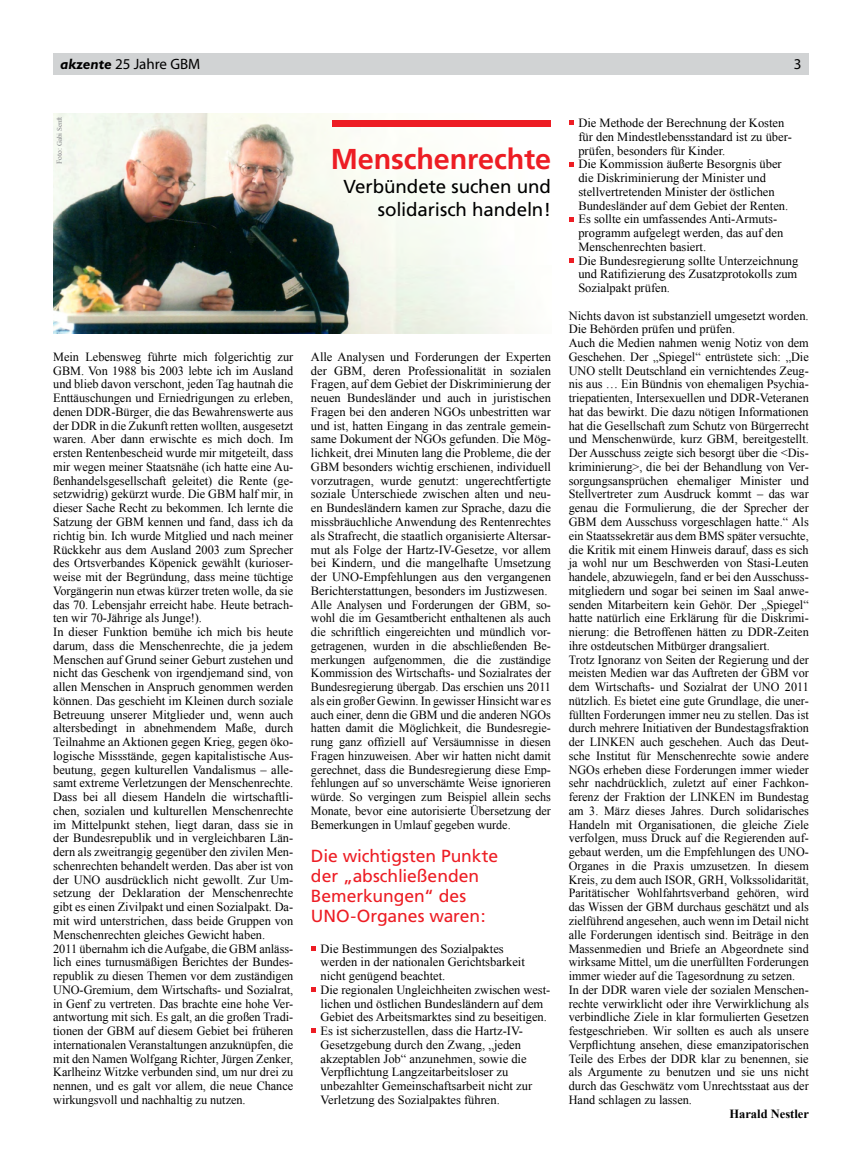
<style>
.page{position:relative;width:862px;height:1170px;background:#fff}
.page>*{position:absolute;margin:0;border:0;box-sizing:border-box;transform-origin:0 0}
.t1{font:700 28.75px "Frutiger CE";letter-spacing:-.005em;color:#ed1d24}
.t2{font:18.75px/23.8px "Frutiger";letter-spacing:-.005em;color:#000;text-align:right}
.t3{font:17.5px/20px "Frutiger";letter-spacing:-.005em;color:#ed1d24}
.t4{font:15px "Myriad";color:#000}
.t5{font:12.5px/13.8px "Times New Roman";color:#000}
.t6{font:700 12.5px "Times New Roman";color:#000}
.t7{font:6.88px "Times New Roman";color:#808285}
.s1{font-family:"Gill Sans";font-weight:700;font-style:italic}
.s2{font-size:7.5px}
</style>
<div class="page">
<img style="left:53px;top:113px;width:470px;height:220px">
<div style="left:53px;top:53px;width:755px;height:21px;background:#d1d3d4"></div>
<div style="left:332px;top:120px;width:218px;height:7px;background:#ed1d24"></div>
<svg style="left:311px;top:946px;width:4px;height:4px"></svg>
<svg style="left:311px;top:987px;width:4px;height:4px"></svg>
<svg style="left:311px;top:1028px;width:4px;height:5px"></svg>
<svg style="left:569px;top:120px;width:4px;height:5px"></svg>
<svg style="left:569px;top:162px;width:4px;height:4px"></svg>
<svg style="left:569px;top:217px;width:4px;height:4px"></svg>
<svg style="left:569px;top:258px;width:4px;height:5px"></svg>
<p class="t4" style="left:60px;top:57px;width:141px"><span class="s1">akzente</span> 25 Jahre GBM</p>
<p class="t4" style="left:793px;top:57px;width:9px">3</p>
<p class="t7" style="left:55px;top:164px;width:49px;rotate:-90deg"><span class="s2">Foto:</span> Gabi Senft</p>
<h1 class="t1" style="left:330px;top:142px;width:222px">Menschenrechte</h1>
<h2 class="t2" style="left:343px;top:174px;width:209px">Verbündete suchen und solidarisch handeln!</h2>
<p class="t5" style="left:53px;top:349px;width:241px">Mein Lebensweg führte mich folgerichtig zur GBM. Von 1988 bis 2003 lebte ich im Ausland und blieb davon verschont, jeden Tag hautnah die Enttäuschungen und Erniedrigungen zu erleben, denen DDR-Bürger, die das Bewahrenswerte aus der DDR in die Zukunft retten wollten, ausgesetzt waren. Aber dann erwischte es mich doch. Im ersten Rentenbescheid wurde mir mitgeteilt, dass mir wegen meiner Staatsnähe (ich hatte eine Au&shy;ßenhandelsgesellschaft geleitet) die Rente (ge&shy;setzwidrig) gekürzt wurde. Die GBM half mir, in dieser Sache Recht zu bekommen. Ich lernte die Satzung der GBM kennen und fand, dass ich da richtig bin. Ich wurde Mitglied und nach meiner Rückkehr aus dem Ausland 2003 zum Sprecher des Ortsverbandes Köpenick gewählt (kurioser&shy;weise mit der Begründung, dass meine tüchtige Vorgängerin nun etwas kürzer treten wolle, da sie das 70. Lebensjahr erreicht habe. Heute betrach&shy;ten wir 70-Jährige als Junge!).<br>In dieser Funktion bemühe ich mich bis heute darum, dass die Menschenrechte, die ja jedem Menschen auf Grund seiner Geburt zustehen und nicht das Geschenk von irgendjemand sind, von allen Menschen in Anspruch genommen werden können. Das geschieht im Kleinen durch soziale Betreuung unserer Mitglieder und, wenn auch altersbedingt in abnehmendem Maße, durch Teilnahme an Aktionen gegen Krieg, gegen öko&shy;logische Missstände, gegen kapitalistische Aus&shy;beutung, gegen kulturellen Vandalismus – alle&shy;samt extreme Verletzungen der Menschenrechte.<br>Dass bei all diesem Handeln die wirtschaftli&shy;chen, sozialen und kulturellen Menschenrechte im Mittelpunkt stehen, liegt daran, dass sie in der Bundesrepublik und in vergleichbaren Län&shy;dern als zweitrangig gegenüber den zivilen Men&shy;schenrechten behandelt werden. Das aber ist von der UNO ausdrücklich nicht gewollt. Zur Um&shy;setzung der Deklaration der Menschenrechte gibt es einen Zivilpakt und einen Sozialpakt. Da&shy;mit wird unterstrichen, dass beide Gruppen von Menschenrechten gleiches Gewicht haben.<br>2011 übernahm ich die Aufgabe, die GBM anläss&shy;lich eines turnusmäßigen Berichtes der Bundes&shy;republik zu diesen Themen vor dem zuständigen UNO-Gremium, dem Wirtschafts- und Sozialrat, in Genf zu vertreten. Das brachte eine hohe Ver&shy;antwortung mit sich. Es galt, an die großen Tradi&shy;tionen der GBM auf diesem Gebiet bei früheren internationalen Veranstaltungen anzuknüpfen, die mit den Namen Wolfgang Richter, Jürgen Zenker, Karlheinz Witzke verbunden sind, um nur drei zu nennen, und es galt vor allem, die neue Chance wirkungsvoll und nachhaltig zu nutzen.</p>
<p class="t5" style="left:311px;top:349px;width:241px">Alle Analysen und Forderungen der Experten der GBM, deren Professionalität in sozialen Fragen, auf dem Gebiet der Diskriminierung der neuen Bundesländer und auch in juristischen Fragen bei den anderen NGOs unbestritten war und ist, hatten Eingang in das zentrale gemein&shy;same Dokument der NGOs gefunden. Die Mög&shy;lichkeit, drei Minuten lang die Probleme, die der GBM besonders wichtig erschienen, individuell vorzutragen, wurde genutzt: ungerechtfertigte soziale Unterschiede zwischen alten und neu&shy;en Bundesländern kamen zur Sprache, dazu die missbräuchliche Anwendung des Rentenrechtes als Strafrecht, die staatlich organisierte Altersar&shy;mut als Folge der Hartz-IV-Gesetze, vor allem bei Kindern, und die mangelhafte Umsetzung der UNO-Empfehlungen aus den vergangenen Berichterstattungen, besonders im Justizwesen.<br>Alle Analysen und Forderungen der GBM, so&shy;wohl die im Gesamtbericht enthaltenen als auch die schriftlich eingereichten und mündlich vor&shy;getragenen, wurden in die abschließenden Be&shy;merkungen aufgenommen, die die zuständige Kommission des Wirtschafts- und Sozialrates der Bundesregierung übergab. Das erschien uns 2011 als ein großer Gewinn. In gewisser Hinsicht war es auch einer, denn die GBM und die anderen NGOs hatten damit die Möglichkeit, die Bundesregie&shy;rung ganz offiziell auf Versäumnisse in diesen Fragen hinzuweisen. Aber wir hatten nicht damit gerechnet, dass die Bundesregierung diese Emp&shy;fehlungen auf so unverschämte Weise ignorieren würde. So vergingen zum Beispiel allein sechs Monate, bevor eine autorisierte Übersetzung der Bemerkungen in Umlauf gegeben wurde.</p>
<h3 class="t3" style="left:311px;top:846px;width:189px">Die wichtigsten Punkte der „abschließenden<br>Bemerkungen“ des<br>UNO-Organes waren:</h3>
<p class="t5" style="left:320px;top:941px;width:231px">Die Bestimmungen des Sozialpaktes<br>werden in der nationalen Gerichtsbarkeit nicht genügend beachtet.<br>Die regionalen Ungleichheiten zwischen west&shy;lichen und östlichen Bundesländern auf dem Gebiet des Arbeitsmarktes sind zu beseitigen.<br>Es ist sicherzustellen, dass die Hartz-IV-Gesetzgebung durch den Zwang, „jeden akzeptablen Job“ anzunehmen, sowie die Verpflichtung Langzeitarbeitsloser zu unbezahlter Gemeinschaftsarbeit nicht zur Verletzung des Sozialpaktes führen.</p>
<p class="t5" style="left:578px;top:116px;width:221px">Die Methode der Berechnung der Kosten für den Mindestlebensstandard ist zu über&shy;prüfen, besonders für Kinder.<br>Die Kommission äußerte Besorgnis über die Diskriminierung der Minister und stellvertretenden Minister der östlichen Bundesländer auf dem Gebiet der Renten.<br>Es sollte ein umfassendes Anti-Armuts&shy;programm aufgelegt werden, das auf den Menschenrechten basiert.<br>Die Bundesregierung sollte Unterzeichnung und Ratifizierung des Zusatzprotokolls zum Sozialpakt prüfen.</p>
<p class="t5" style="left:568px;top:308px;width:241px">Nichts davon ist substanziell umgesetzt worden.<br>Die Behörden prüfen und prüfen.<br>Auch die Medien nahmen wenig Notiz von dem Geschehen. Der „Spiegel“ entrüstete sich: „Die UNO stellt Deutschland ein vernichtendes Zeug&shy;nis aus … Ein Bündnis von ehemaligen Psychia&shy;triepatienten, Intersexuellen und DDR-Veteranen hat das bewirkt. Die dazu nötigen Informationen hat die Gesellschaft zum Schutz von Bürgerrecht und Menschenwürde, kurz GBM, bereitgestellt.<br>Der Ausschuss zeigte sich besorgt über die &lt;Dis&shy;kriminierung&gt;, die bei der Behandlung von Ver&shy;sorgungsansprüchen ehemaliger Minister und Stellvertreter zum Ausdruck kommt – das war genau die Formulierung, die der Sprecher der GBM dem Ausschuss vorgeschlagen hatte.“ Als ein Staatssekretär aus dem BMS später versuchte, die Kritik mit einem Hinweis darauf, dass es sich ja wohl nur um Beschwerden von Stasi-Leuten handele, abzuwiegeln, fand er bei den Ausschuss&shy;mitgliedern und sogar bei seinen im Saal anwe&shy;senden Mitarbeitern kein Gehör. Der „Spiegel“ hatte natürlich eine Erklärung für die Diskrimi&shy;nierung: die Betroffenen hätten zu DDR-Zeiten ihre ostdeutschen Mitbürger drangsaliert.<br>Trotz Ignoranz von Seiten der Regierung und der meisten Medien war das Auftreten der GBM vor dem Wirtschafts- und Sozialrat der UNO 2011 nützlich. Es bietet eine gute Grundlage, die uner&shy;füllten Forderungen immer neu zu stellen. Das ist durch mehrere Initiativen der Bundestagsfraktion der LINKEN auch geschehen. Auch das Deut&shy;sche Institut für Menschenrechte sowie andere NGOs erheben diese Forderungen immer wieder sehr nachdrücklich, zuletzt auf einer Fachkon&shy;ferenz der Fraktion der LINKEN im Bundestag am 3. März dieses Jahres. Durch solidarisches Handeln mit Organisationen, die gleiche Ziele verfolgen, muss Druck auf die Regierenden auf&shy;gebaut werden, um die Empfehlungen des UNO-Organes in die Praxis umzusetzen. In diesem Kreis, zu dem auch ISOR, GRH, Volkssolidarität, Paritätischer Wohlfahrtsverband gehören, wird das Wissen der GBM durchaus geschätzt und als zielführend angesehen, auch wenn im Detail nicht alle Forderungen identisch sind. Beiträge in den Massenmedien und Briefe an Abgeordnete sind wirksame Mittel, um die unerfüllten Forderungen immer wieder auf die Tagesordnung zu setzen.<br>In der DDR waren viele der sozialen Menschen&shy;rechte verwirklicht oder ihre Verwirklichung als verbindliche Ziele in klar formulierten Gesetzen festgeschrieben. Wir sollten es auch als unsere Verpflichtung ansehen, diese emanzipatorischen Teile des Erbes der DDR klar zu benennen, sie als Argumente zu benutzen und sie uns nicht durch das Geschwätz vom Unrechtsstaat aus der Hand schlagen zu lassen.</p>
<p class="t6" style="left:729px;top:1104px;width:81px">Harald Nestler</p>
</div>
